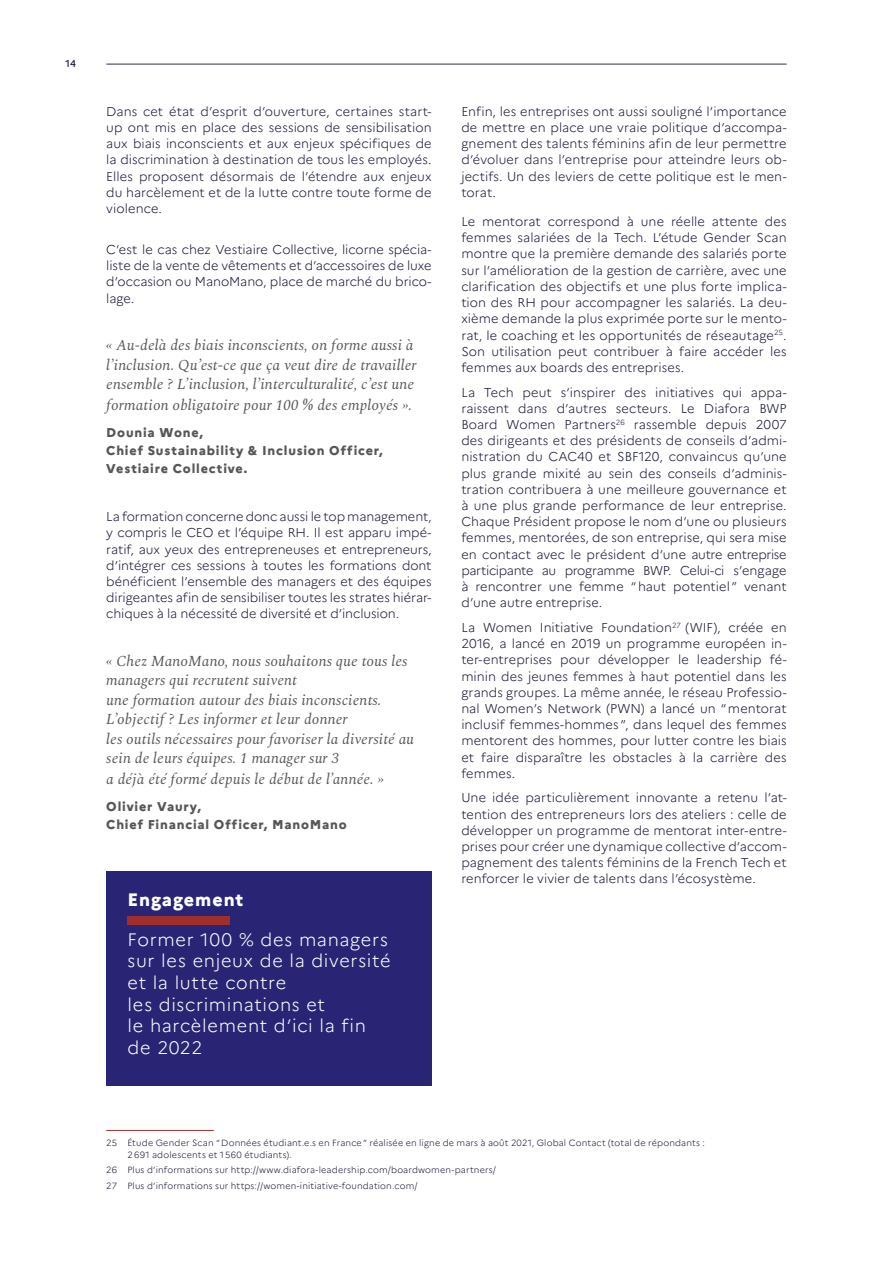
<style>
.page{position:relative;width:893px;height:1263px;background:#fff}
.page>*{position:absolute;margin:0;border:0;box-sizing:border-box;transform-origin:0 0}
.t1{font:300 18px/21.6px "Marianne";letter-spacing:.035em;color:#fff}
.t2{font:italic 15px/19.5px "Spectral";letter-spacing:.01em;color:#575756}
.t3{font:300 12.75px/16.2px "Marianne";letter-spacing:.005em;color:#1b1b3a;text-align:justify}
.t4{font:800 12.75px/18px "Marianne";letter-spacing:.065em;color:#575756}
.t5{font:500 9.75px "Marianne";color:#1b1b3a}
.t6{font:300 9px/11.2px "Marianne";letter-spacing:.015em;color:#1b1b3a}
.s1{font-weight:800}
</style>
<div class="page">
<hr style="left:106px;top:64px;width:681px;height:1px;background:#342954">
<div style="left:106px;top:871px;width:326px;height:215px;background:#292574"></div>
<div style="left:128px;top:916px;width:102px;height:8px;background:#9f2e2c"></div>
<hr style="left:106px;top:1130px;width:108px;height:1px;background:#9f2e2c">
<p class="t5" style="left:66px;top:58px;width:12px">14</p>
<p class="t3" style="left:106px;top:103px;width:327px">Dans cet état d’esprit d’ouverture, certaines start&shy;up ont mis en place des sessions de sensibilisation aux biais inconscients et aux enjeux spécifiques de la discrimination à destination de tous les employés.<br>Elles proposent désormais de l’étendre aux enjeux du harcèlement et de la lutte contre toute forme de violence.</p>
<p class="t3" style="left:106px;top:241px;width:327px">C’est le cas chez Vestiaire Collective, licorne spécia&shy;liste de la vente de vêtements et d’accessoires de luxe d’occasion ou ManoMano, place de marché du brico&shy;lage.</p>
<p class="t2" style="left:106px;top:334px;width:312px">« Au-delà des biais inconscients, on forme aussi à l’inclusion. Qu’est-ce que ça veut dire de travailler ensemble ? L’inclusion, l’interculturalité, c’est une</p>
<p class="t2" style="left:106px;top:394px;width:307px">formation obligatoire pour 100 % des employés ».</p>
<p class="t4" style="left:106px;top:423px;width:278px">Dounia Wone,<br>Chief Sustainability &amp; Inclusion Officer,<br>Vestiaire Collective.</p>
<p class="t3" style="left:106px;top:508px;width:327px">La formation concerne donc aussi le top management, y compris le CEO et l’équipe RH. Il est apparu impé&shy;ratif, aux yeux des entrepreneuses et entrepreneurs, d’intégrer ces sessions à toutes les formations dont bénéficient l’ensemble des managers et des équipes dirigeantes afin de sensibiliser toutes les strates hiérar&shy;chiques à la nécessité de diversité et d’inclusion.</p>
<p class="t2" style="left:106px;top:650px;width:309px">« Chez ManoMano, nous souhaitons que tous les managers qui recrutent suivent<br>une formation autour des biais inconscients.<br>L’objectif ? Les informer et leur donner<br>les outils nécessaires pour favoriser la diversité au sein de leurs équipes. 1 manager sur 3</p>
<p class="t2" style="left:106px;top:769px;width:279px">a déjà été formé depuis le début de l’année. »</p>
<p class="t4" style="left:106px;top:797px;width:242px">Olivier Vaury,<br>Chief Financial Officer, ManoMano</p>
<p class="t1" style="left:128px;top:880px;width:262px;line-height:39.6px"><span class="s1">Engagement<br></span>Former 100 % des managers</p>
<p class="t1" style="left:128px;top:950px;width:264px">sur les enjeux de la diversité et la lutte contre<br>les discriminations et<br>le harcèlement d’ici la fin de 2022</p>
<p class="t3" style="left:461px;top:103px;width:327px">Enfin, les entreprises ont aussi souligné l’importance de mettre en place une vraie politique d’accompa&shy;gnement des talents féminins afin de leur permettre d’évoluer dans l’entreprise pour atteindre leurs ob&shy;jectifs. Un des leviers de cette politique est le men&shy;torat.</p>
<p class="t3" style="left:461px;top:213px;width:327px">Le mentorat correspond à une réelle attente des femmes salariées de la Tech. L’étude Gender Scan montre que la première demande des salariés porte sur l’amélioration de la gestion de carrière, avec une clarification des objectifs et une plus forte implica&shy;tion des RH pour accompagner les salariés. La deu&shy;xième demande la plus exprimée porte sur le mento&shy;rat, le coaching et les opportunités de réseautage<sup>25</sup>.<br>Son utilisation peut contribuer à faire accéder les femmes aux boards des entreprises.</p>
<p class="t3" style="left:461px;top:384px;width:327px">La Tech peut s’inspirer des initiatives qui appa&shy;raissent dans d’autres secteurs. Le Diafora BWP Board Women Partners<sup>26</sup> rassemble depuis 2007 des dirigeants et des présidents de conseils d’admi&shy;nistration du CAC40 et SBF120, convaincus qu’une plus grande mixité au sein des conseils d’adminis&shy;tration contribuera à une meilleure gouvernance et à une plus grande performance de leur entreprise.<br>Chaque Président propose le nom d’une ou plusieurs femmes, mentorées, de son entreprise, qui sera mise en contact avec le président d’une autre entreprise participante au programme BWP. Celui-ci s’engage à rencontrer une femme “haut potentiel ” venant d’une autre entreprise.</p>
<p class="t3" style="left:461px;top:619px;width:327px">La Women Initiative Foundation<sup>27</sup> (WIF), créée en 2016, a lancé en 2019 un programme européen in&shy;ter-entreprises pour développer le leadership fé&shy;minin des jeunes femmes à haut potentiel dans les grands groupes. La même année, le réseau Professio&shy;nal Women’s Network (PWN) a lancé un “mentorat inclusif femmes-hommes ”, dans lequel des femmes mentorent des hommes, pour lutter contre les biais et faire disparaître les obstacles à la carrière des femmes.</p>
<p class="t3" style="left:461px;top:790px;width:327px">Une idée particulièrement innovante a retenu l’at&shy;tention des entrepreneurs lors des ateliers : celle de développer un programme de mentorat inter-entre&shy;prises pour créer une dynamique collective d’accom&shy;pagnement des talents féminins de la French Tech et renforcer le vivier de talents dans l’écosystème.</p>
<p class="t6" style="left:127px;top:1137px;width:579px;text-indent:-21px">25 Étude Gender Scan “Données étudiant.e.s en France” réalisée en ligne de mars à août 2021, Global Contact (total de répondants :<br>2691 adolescents et 1560 étudiants).</p>
<p class="t6" style="left:106px;top:1164px;width:391px">26 Plus d’informations sur http://www.diafora-leadership.com/boardwomen-partners/</p>
<p class="t6" style="left:106px;top:1180px;width:313px">27 Plus d’informations sur https://women-initiative-foundation.com/</p>
</div>
